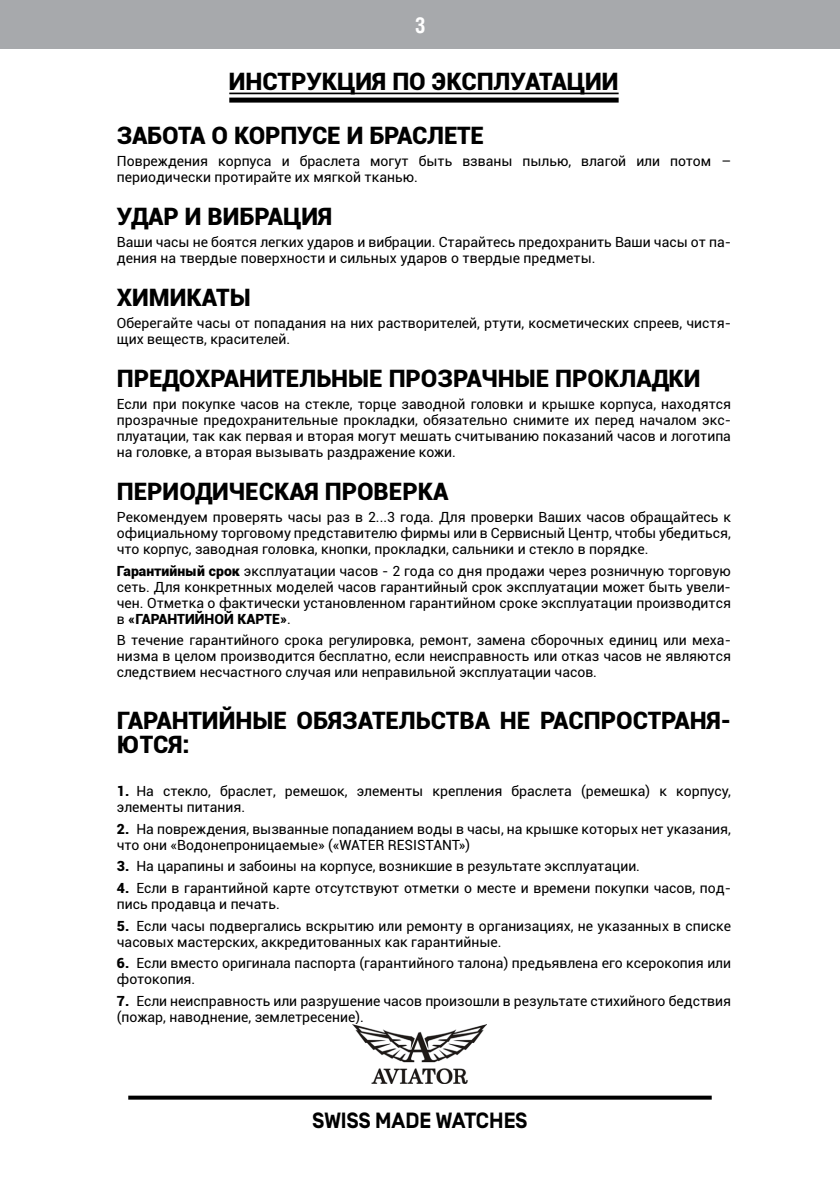
<style>
.page{position:relative;width:840px;height:1191px;background:#fff}
.page>*{position:absolute;margin:0;border:0;box-sizing:border-box;transform-origin:0 0}
.t1{font:900 24px "Roboto";color:#000}
.t2{font:700 22px "Simplon BP";color:#000}
.t3{font:700 22px "Helios Cond";color:#fff}
.t4{font:14px/16px "Roboto";color:#000}
.s1{font-weight:900}
</style>
<div class="page">
<div style="left:0;top:0;width:839px;height:48px;background:#a7a9ac"></div>
<hr style="left:229px;top:93px;width:389px;height:1px;background:#000">
<div style="left:229px;top:98px;width:389px;height:5px;background:#000"></div>
<div style="left:128px;top:1095px;width:583px;height:4px;border:2px solid #000"></div>
<img style="left:352px;top:1024px;width:134px;height:59px">
<h2 class="t3" style="left:414px;top:13px;width:12px">3</h2>
<h1 class="t1" style="left:229px;top:64px;width:391px">ИНСТРУКЦИЯ ПО ЭКСПЛУАТАЦИИ</h1>
<h1 class="t1" style="left:117px;top:118px;width:368px">ЗА-БО-ТА О КОР-ПУ-СЕ И БРАС-ЛЕ-ТЕ</h1>
<p class="t4" style="left:117px;top:152px;width:615px">Повреждения корпуса и браслета могут быть взваны пылью, влагой или потом – периодически протирайте их мягкой тканью.</p>
<h1 class="t1" style="left:117px;top:199px;width:217px">УДАР И ВИ-Б-РА-ЦИЯ</h1>
<p class="t4" style="left:117px;top:233px;width:615px">Ваши часы не боятся легких ударов и вибрации. Старайтесь предохранить Ваши часы от па&shy;дения на твердые поверхности и сильных ударов о твердые предметы.</p>
<h1 class="t1" style="left:117px;top:280px;width:135px">ХИ-МИ-КА-ТЫ</h1>
<p class="t4" style="left:117px;top:314px;width:615px">Оберегайте часы от попадания на них растворителей, ртути, косметических спреев, чистя&shy;щих веществ, красителей.</p>
<h1 class="t1" style="left:117px;top:361px;width:585px">ПРЕ-ДО-ХРА-НИ-ТЕЛЬ-НЫЕ ПРОЗ-РАЧ-НЫЕ ПРО-К-ЛАД-КИ</h1>
<p class="t4" style="left:117px;top:395px;width:615px;text-align:justify">Если при покупке часов на стекле, торце заводной головки и крышке корпуса, находятся прозрачные предохранительные прокладки, обязательно снимите их перед началом экс&shy;плуатации, так как первая и вторая могут мешать считыванию показаний часов и логотипа на головке, а вторая вызывать раздражение кожи.</p>
<h1 class="t1" style="left:117px;top:474px;width:333px">ПЕ-РИ-О-ДИ-ЧЕ-СКАЯ ПРО-ВЕР-КА</h1>
<p class="t4" style="left:117px;top:508px;width:615px;text-align:justify">Рекомендуем проверять часы раз в 2...3 года. Для проверки Ваших часов обращайтесь к официальному торговому представителю фирмы или в Сервисный Центр, чтобы убедиться, что корпус, заводная головка, кнопки, прокладки, сальники и стекло в порядке.</p>
<p class="t4" style="left:117px;top:562px;width:615px;text-align:justify"><span class="s1">Га-ран-тий-ный срок</span> эксплуатации часов - 2 года со дня продажи через розничную торговую сеть. Для конкретнных моделей часов гарантийный срок эксплуатации может быть увели&shy;чен. Отметка о фактически установленном гарантийном сроке эксплуатации производится в <span class="s1">«ГА-РАН-ТИЙ-НОЙ КАР-ТЕ»</span>.</p>
<p class="t4" style="left:117px;top:632px;width:615px;text-align:justify">В течение гарантийного срока регулировка, ремонт, замена сборочных единиц или меха&shy;низма в целом производится бесплатно, если неисправность или отказ часов не являются следствием несчастного случая или неправильной эксплуатации часов.</p>
<h1 class="t1" style="left:117px;top:703px;width:42px">Гаран</h1>
<h1 class="t1" style="left:188px;top:703px;width:17px">тий</h1>
<h1 class="t1" style="left:235px;top:703px;width:16px">ныеобя</h1>
<h1 class="t1" style="left:342px;top:703px;width:46px">затель</h1>
<h1 class="t1" style="left:430px;top:703px;width:44px">ст ванерас</h1>
<h1 class="t1" style="left:583px;top:703px;width:17px">про</h1>
<h1 class="t1" style="left:632px;top:703px;width:16px">стра</h1>
<h1 class="t1" style="left:689px;top:703px;width:43px">ня -</h1>
<h1 class="t1" style="left:117px;top:727px;width:74px">ются:</h1>
<p class="t4" style="left:117px;top:782px;width:615px"><span class="s1">1.</span> На стекло, браслет, ремешок, элементы крепления браслета (ремешка) к корпусу, элементы питания.</p>
<p class="t4" style="left:117px;top:820px;width:615px"><span class="s1">2.</span> На повреждения, вызванные попаданием воды в часы, на крышке которых нет указания, что они «Водонепроницаемые» («WATER RESISTANT»)</p>
<p class="t4" style="left:117px;top:858px;width:524px"><span class="s1">3.</span> На царапины и забоины на корпусе, возникшие в результате эксплуатации.</p>
<p class="t4" style="left:117px;top:879px;width:615px"><span class="s1">4.</span> Если в гарантийной карте отсутствуют отметки о месте и времени покупки часов, под&shy;пись продавца и печать.</p>
<p class="t4" style="left:117px;top:917px;width:615px"><span class="s1">5.</span> Если часы подвергались вскрытию или ремонту в организациях, не указанных в списке часовых мастерских, аккредитованных как гарантийные.</p>
<p class="t4" style="left:117px;top:955px;width:615px"><span class="s1">6.</span> Если вместо оригинала паспорта (гарантийного талона) предьявлена его ксерокопия или фотокопия.</p>
<p class="t4" style="left:117px;top:992px;width:615px"><span class="s1">7.</span> Если неисправность или разрушение часов произошли в результате стихийного бедствия (пожар, наводнение, землетресение).</p>
<h2 class="t2" style="left:312px;top:1107px;width:216px">SWISS MADE WATCHES</h2>
</div>
